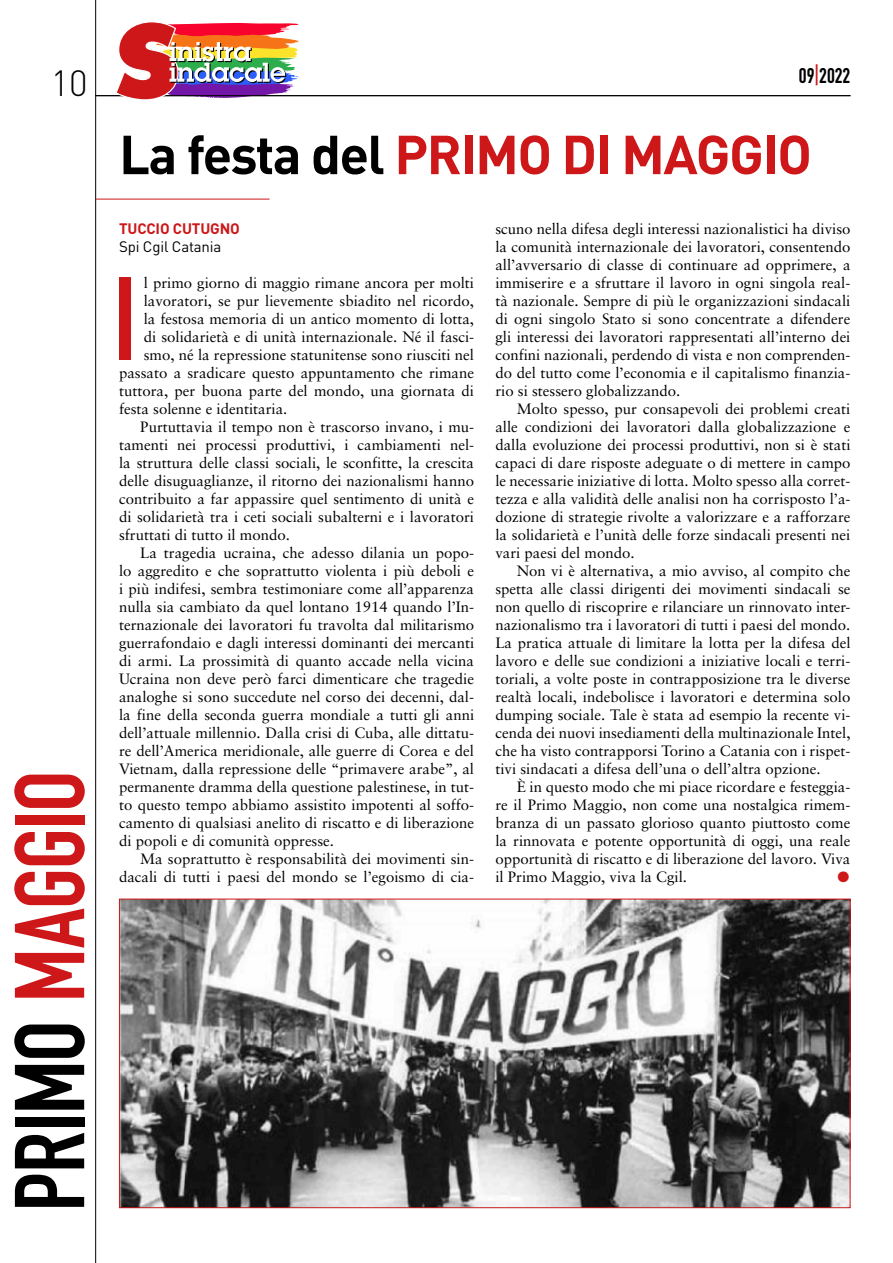
<style>
.page{position:relative;width:893px;height:1263px;background:#fff}
.page>*{position:absolute;margin:0;border:0;box-sizing:border-box;transform-origin:0 0}
.t1{font:116.1px "DIN Engschrift Std";color:#cd1719}
.t2{font:97.35px "DIN Engschrift Std";letter-spacing:-.015em;color:#cd1719}
.t3{font:700 54px "DIN";letter-spacing:-.03em;color:#cd1719}
.t4{font:300 36px "DIN";color:#000}
.t5{font:21px "DIN Engschrift Std";color:#000}
.t6{font:15px/18px "Sabon";color:#000;text-align:justify}
.t7{font:15px "DIN";letter-spacing:-.01em;color:#000}
.t8{font:700 15px "DIN";letter-spacing:-.01em;color:#cd1719}
.t9{font:15px "Zapf Dingbats";color:#cd1719}
.s1{color:#000}
.s2{color:#cd1719}
</style>
<div class="page">
<hr style="left:95px;top:95px;width:755px;height:1px;background:#000">
<hr style="left:95px;top:0;width:1px;height:1263px;background:#000">
<svg style="left:115px;top:22px;width:184px;height:78px"></svg>
<hr style="left:96px;top:199px;width:174px;height:1px;background:#cd1719">
<img style="left:121px;top:901px;width:727px;height:305px">
<h3 class="t4" style="left:51px;top:61px;width:39px">10</h3>
<h2 class="t2" style="left:-7px;top:1211px;width:442px;rotate:-90deg"><span class="s1">PRIMO</span> MAGGIO</h2>
<h3 class="t5" style="left:799px;top:63px;width:53px">09<span class="s2">|</span>2022</h3>
<h3 class="t3" style="left:119px;top:119px;width:694px"><span class="s1">La festa del</span> PRIMO DI MAGGIO</h3>
<p class="t8" style="left:119px;top:219px;width:122px">TUCCIO CUTUGNO</p>
<p class="t7" style="left:119px;top:237px;width:104px">Spi Cgil Catania</p>
<h1 class="t1" style="left:113px;top:251px;width:25px">I</h1>
<p class="t6" style="left:144px;top:274px;width:332px">l primo giorno di maggio rimane ancora per molti</p>
<p class="t6" style="left:144px;top:292px;width:332px">lavoratori, se pur lievemente sbiadito nel ricordo,</p>
<p class="t6" style="left:144px;top:310px;width:332px">la festosa memoria di un antico momento di lotta,</p>
<p class="t6" style="left:144px;top:328px;width:332px">di solidarietà e di unità internazionale. Né il fasci-</p>
<p class="t6" style="left:144px;top:346px;width:332px">smo, né la repressione statunitense sono riusciti nel</p>
<p class="t6" style="left:119px;top:364px;width:357px">passato a sradicare questo appuntamento che rimane</p>
<p class="t6" style="left:119px;top:382px;width:357px">tuttora, per buona parte del mondo, una giornata di</p>
<p class="t6" style="left:119px;top:400px;width:170px">festa solenne e identitaria.</p>
<p class="t6" style="left:140px;top:418px;width:335px">Purtuttavia il tempo non è trascorso invano, i mu-</p>
<p class="t6" style="left:119px;top:436px;width:357px">tamenti nei processi produttivi, i cambiamenti nel-</p>
<p class="t6" style="left:119px;top:454px;width:357px">la struttura delle classi sociali, le sconfitte, la crescita</p>
<p class="t6" style="left:119px;top:472px;width:357px">delle disuguaglianze, il ritorno dei nazionalismi hanno</p>
<p class="t6" style="left:119px;top:490px;width:357px">contribuito a far appassire quel sentimento di unità e</p>
<p class="t6" style="left:119px;top:508px;width:357px">di solidarietà tra i ceti sociali subalterni e i lavoratori</p>
<p class="t6" style="left:119px;top:526px;width:172px">sfruttati di tutto il mondo.</p>
<p class="t6" style="left:140px;top:544px;width:335px">La tragedia ucraina, che adesso dilania un popo-</p>
<p class="t6" style="left:119px;top:562px;width:357px">lo aggredito e che soprattutto violenta i più deboli e</p>
<p class="t6" style="left:119px;top:580px;width:357px">i più indifesi, sembra testimoniare come all’apparenza</p>
<p class="t6" style="left:119px;top:598px;width:357px">nulla sia cambiato da quel lontano 1914 quando l’In-</p>
<p class="t6" style="left:119px;top:616px;width:357px">ternazionale dei lavoratori fu travolta dal militarismo</p>
<p class="t6" style="left:119px;top:634px;width:357px">guerrafondaio e dagli interessi dominanti dei mercanti</p>
<p class="t6" style="left:119px;top:652px;width:357px">di armi. La prossimità di quanto accade nella vicina</p>
<p class="t6" style="left:119px;top:670px;width:357px">Ucraina non deve però farci dimenticare che tragedie</p>
<p class="t6" style="left:119px;top:688px;width:357px">analoghe si sono succedute nel corso dei decenni, dal-</p>
<p class="t6" style="left:119px;top:706px;width:357px">la fine della seconda guerra mondiale a tutti gli anni</p>
<p class="t6" style="left:119px;top:724px;width:357px">dell’attuale millennio. Dalla crisi di Cuba, alle dittatu-</p>
<p class="t6" style="left:119px;top:742px;width:357px">re dell’America meridionale, alle guerre di Corea e del</p>
<p class="t6" style="left:119px;top:760px;width:357px">Vietnam, dalla repressione delle “primavere arabe”, al</p>
<p class="t6" style="left:119px;top:778px;width:357px">permanente dramma della questione palestinese, in tut-</p>
<p class="t6" style="left:119px;top:796px;width:357px">to questo tempo abbiamo assistito impotenti al soffo-</p>
<p class="t6" style="left:119px;top:814px;width:357px">camento di qualsiasi anelito di riscatto e di liberazione</p>
<p class="t6" style="left:119px;top:832px;width:217px">di popoli e di comunità oppresse.</p>
<p class="t6" style="left:140px;top:850px;width:335px">Ma soprattutto è responsabilità dei movimenti sin-</p>
<p class="t6" style="left:119px;top:868px;width:357px">dacali di tutti i paesi del mondo se l’egoismo di cia-</p>
<p class="t6" style="left:495px;top:220px;width:357px">scuno nella difesa degli interessi nazionalistici ha diviso la comunità internazionale dei lavoratori, consentendo all’avversario di classe di continuare ad opprimere, a immiserire e a sfruttare il lavoro in ogni singola real&shy;tà nazionale. Sempre di più le organizzazioni sindacali di ogni singolo Stato si sono concentrate a difendere gli interessi dei lavoratori rappresentati all’interno dei confini nazionali, perdendo di vista e non comprenden&shy;do del tutto come l’economia e il capitalismo finanzia&shy;rio si stessero globalizzando.</p>
<p class="t6" style="left:495px;top:400px;width:357px;text-indent:21px">Molto spesso, pur consapevoli dei problemi creati alle condizioni dei lavoratori dalla globalizzazione e dalla evoluzione dei processi produttivi, non si è stati capaci di dare risposte adeguate o di mettere in campo le necessarie iniziative di lotta. Molto spesso alla corret&shy;tezza e alla validità delle analisi non ha corrisposto l’a&shy;dozione di strategie rivolte a valorizzare e a rafforzare la solidarietà e l’unità delle forze sindacali presenti nei vari paesi del mondo.</p>
<p class="t6" style="left:495px;top:562px;width:357px;text-indent:21px">Non vi è alternativa, a mio avviso, al compito che spetta alle classi dirigenti dei movimenti sindacali se non quello di riscoprire e rilanciare un rinnovato inter&shy;nazionalismo tra i lavoratori di tutti i paesi del mondo.<br>La pratica attuale di limitare la lotta per la difesa del lavoro e delle sue condizioni a iniziative locali e terri&shy;toriali, a volte poste in contrapposizione tra le diverse realtà locali, indebolisce i lavoratori e determina solo dumping sociale. Tale è stata ad esempio la recente vi&shy;cenda dei nuovi insediamenti della multinazionale Intel, che ha visto contrapporsi Torino a Catania con i rispet&shy;tivi sindacati a difesa dell’una o dell’altra opzione.</p>
<p class="t6" style="left:495px;top:778px;width:357px;text-indent:21px">È in questo modo che mi piace ricordare e festeggia&shy;re il Primo Maggio, non come una nostalgica rimem&shy;branza di un passato glorioso quanto piuttosto come la rinnovata e potente opportunità di oggi, una reale opportunità di riscatto e di liberazione del lavoro. Viva il Primo Maggio, viva la Cgil.</p>
<p class="t9" style="left:837px;top:870px;width:13px">●</p>
</div>
